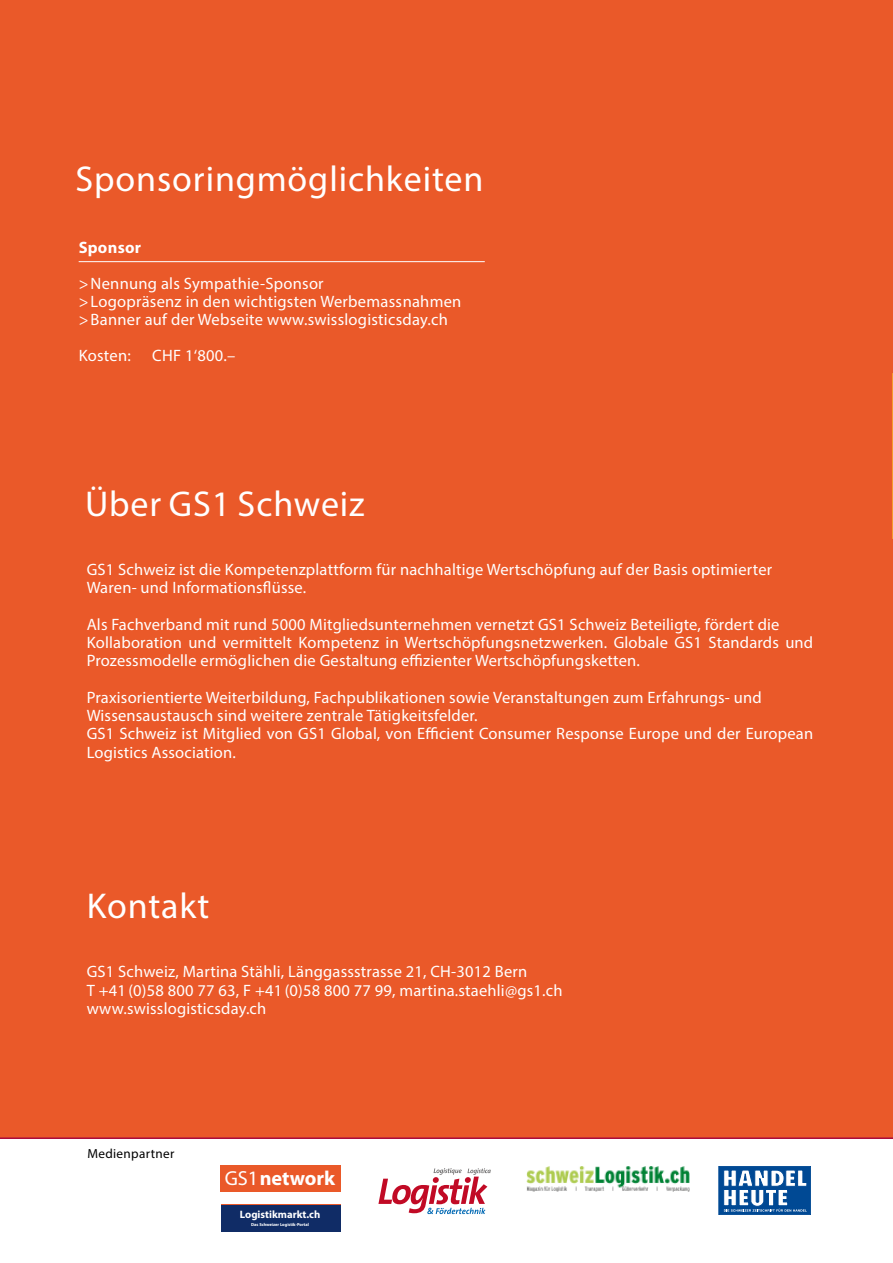
<style>
.page{position:relative;width:893px;height:1263px;background:#fff}
.page>*{position:absolute;margin:0;border:0;box-sizing:border-box;transform-origin:0 0}
.t1{font:36px "Myriad Pro";letter-spacing:.025em;color:#fff}
.t2{font:700 20.25px "Myriad";color:#fff}
.t3{font:16.5px/18.3px "Myriad Pro";letter-spacing:.01em;color:#fff}
.t4{font:700 16.5px "Myriad Pro";letter-spacing:.015em;color:#fff}
.t5{font:13.2px "Myriad Pro";letter-spacing:.025em;color:#000}
.t6{font:900 10.65px "Myriad Pro";color:#fff}
.t7{font:700 10.65px "Myriad Pro";color:#fff}
.t8{font:700 4.35px "Myriad Pro";color:#fff}
.s1{font-weight:400;font-size:20.4px}
.s2{font-weight:400;font-size:20.55px}
</style>
<div class="page">
<div style="left:0;top:0;width:893px;height:1139px;background:#ea5929"></div>
<div style="left:220px;top:1165px;width:120px;height:27px;background:#ea5929"></div>
<hr style="left:221px;top:1204px;width:119px;height:1px;background:#ea5929">
<div style="left:221px;top:1205px;width:119px;height:26px;background:#102c66"></div>
<svg style="left:378px;top:1168px;width:113px;height:46px"></svg>
<hr style="left:79px;top:261px;width:406px;height:1px;background:#fff">
<img style="left:892px;top:0;width:1px;height:373px">
<svg style="left:892px;top:373px;width:1px;height:166px"></svg>
<img style="left:526px;top:1167px;width:164px;height:25px">
<div style="left:719px;top:1166px;width:92px;height:49px;background:#004994"></div>
<div style="left:719px;top:1166px;width:92px;height:49px;border:1px solid #004994"></div>
<svg style="left:723px;top:1170px;width:84px;height:42px"></svg>
<h1 class="t1" style="left:75px;top:156px;width:410px">Sponsoringmöglichkeiten</h1>
<p class="t4" style="left:79px;top:236px;width:64px">Sponsor</p>
<p class="t3" style="left:79px;top:274px;width:384px">&gt;Nennung als Sympathie-Sponsor<br>&gt;Logopräsenz in den wichtigsten Werbemassnahmen &gt;Banner auf der Webseite www.swisslogisticsday.ch</p>
<p class="t3" style="left:79px;top:346px;width:54px">Kosten:</p>
<p class="t3" style="left:152px;top:346px;width:85px">CHF 1‘800.–</p>
<h1 class="t1" style="left:85px;top:482px;width:281px">Über GS1 Schweiz</h1>
<p class="t3" style="left:87px;top:560px;width:687px">GS1 Schweiz ist die Kompetenzplattform für nachhaltige Wertschöpfung auf der Basis optimierter<br>Waren- und Informationsflüsse.</p>
<p class="t3" style="left:87px;top:615px;width:728px">Als Fachverband mit rund 5000 Mitgliedsunternehmen vernetzt GS1 Schweiz Beteiligte, fördert die<br>Kollaboration und vermittelt Kompetenz in Wertschöpfungsnetzwerken. Globale GS1 Standards und<br>Prozessmodelle ermöglichen die Gestaltung effizienter Wertschöpfungsketten.</p>
<p class="t3" style="left:87px;top:688px;width:728px">Praxisorientierte Weiterbildung, Fachpublikationen sowie Veranstaltungen zum Erfahrungs- und Wissensaustausch sind weitere zentrale Tätigkeitsfelder.<br>GS1 Schweiz ist Mitglied von GS1 Global, von Efficient Consumer Response Europe und der European Logistics Association.</p>
<h1 class="t1" style="left:87px;top:884px;width:124px">Kontakt</h1>
<p class="t3" style="left:87px;top:962px;width:477px">GS1 Schweiz, Martina Stähli, Länggassstrasse 21, CH-3012 Bern<br>T +41 (0)58 800 77 63, F +41 (0)58 800 77 99, martina.staehli@gs1.ch www.swisslogisticsday.ch</p>
<p class="t5" style="left:87px;top:1145px;width:88px">Medienpartner</p>
<p class="t2" style="left:225px;top:1168px;width:112px"><span class="s1">GS</span><span class="s2">1</span>network</p>
<p class="t6" style="left:239px;top:1205px;width:85px">Logistikmarkt.ch</p>
<p class="t7" style="left:240px;top:1207px;width:82px">Logistikmarkt.ch</p>
<p class="t8" style="left:251px;top:1221px;width:59px">Das Schweizer Logistik-Portal</p>
</div>
